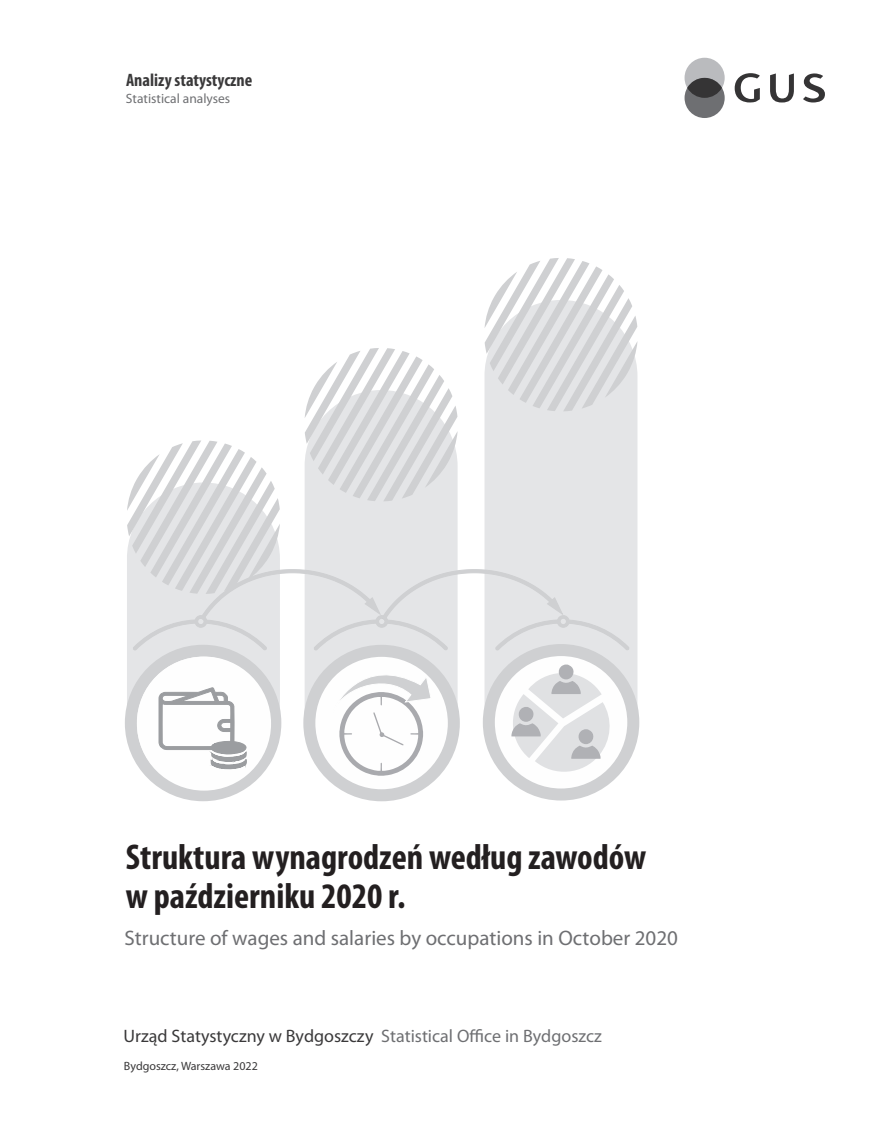
<style>
.page{position:relative;width:893px;height:1148px;background:#fff}
.page>*{position:absolute;margin:0;border:0;box-sizing:border-box;transform-origin:0 0}
.t1{font:700 condensed 36px/38.7px "Myriad Pro";color:#231f20}
.t2{font:21px "Myriad Pro";color:#6e6f72}
.t3{font:18px "Myriad Pro";color:#3a393a}
.t4{font:700 condensed 18px "Myriad Pro";color:#3a393a}
.t5{font:13.5px "Myriad Pro";color:#6e6f72}
.t6{font:12px "Myriad Pro";color:#3a393a}
.s1{color:#6e6f72}
</style>
<div class="page">
<svg style="left:125px;top:644px;width:156px;height:157px"></svg>
<svg style="left:303px;top:645px;width:157px;height:156px;fill:#cfd0d2"></svg>
<svg style="left:483px;top:644px;width:156px;height:156px;fill:#cfd0d2"></svg>
<div style="left:137px;top:656px;width:134px;height:134px;border:12px solid #fefefe;border-radius:50%"></div>
<svg style="left:127px;top:258px;width:510px;height:521px"></svg>
<svg style="left:734px;top:73px;width:91px;height:29px"></svg>
<div style="left:684px;top:58px;width:40px;height:40px;background:#babbbe;border-radius:50%"></div>
<div style="left:684px;top:78px;width:40px;height:40px;background:#6e6f72;border-radius:50%"></div>
<div style="left:687px;top:78px;width:35px;height:20px;background:#353435;border-radius:50%"></div>
<p class="t4" style="left:126px;top:72px;width:128px">Analizy statystyczne</p>
<p class="t5" style="left:126px;top:93px;width:106px">Statistical analyses</p>
<h1 class="t1" style="left:126px;top:841px;width:522px">Struktura wynagrodzeń według zawodów w październiku 2020 r.</h1>
<p class="t2" style="left:124px;top:929px;width:555px">Structure of wages and salaries by occupations in October 2020</p>
<p class="t3" style="left:123px;top:1028px;width:480px">Urząd Statystyczny w Bydgoszczy <span class="s1">Statistical Office in Bydgoszcz</span></p>
<p class="t6" style="left:124px;top:1060px;width:135px">Bydgoszcz, Warszawa 2022</p>
</div>
